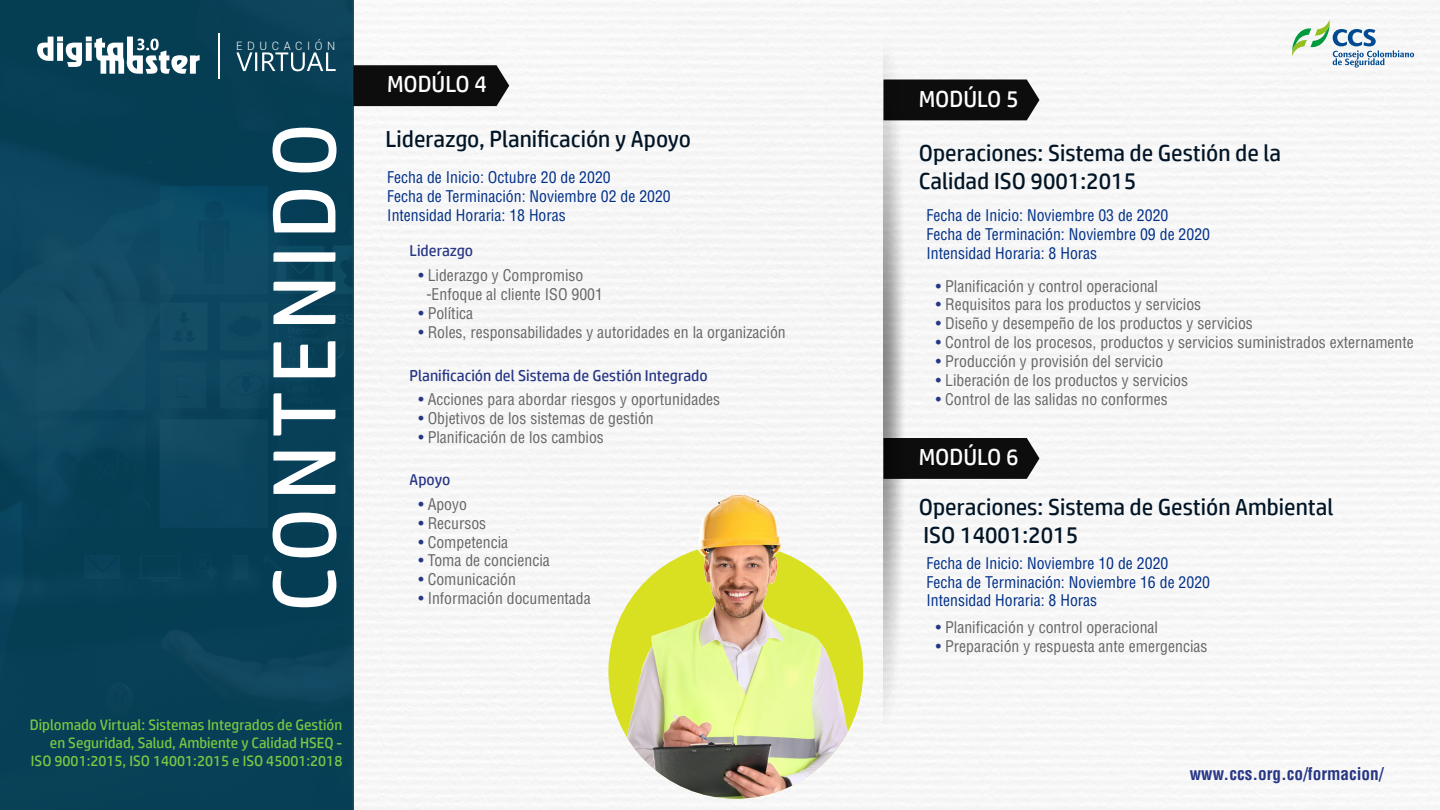
<style>
.page{position:relative;width:1440px;height:810px;background:#fff}
.page>*{position:absolute;margin:0;border:0;box-sizing:border-box;transform-origin:0 0}
.t1{font:89.4px "HP Simplified";letter-spacing:.085em;color:#fff}
.t2{font:23.25px/27.9px "HP Simplified";color:#011526}
.t3{font:23.25px "HP Simplified";letter-spacing:-.005em;color:#fff}
.t4{font:700 condensed 17.25px "Helvetica LT Std";color:#273685}
.t5{font:condensed 15.75px/18.9px "Helvetica LT Std";color:#666}
.t6{font:condensed 15.75px/18.9px "Helvetica LT Std";color:#002f87}
.t7{font:15.75px "HP Simplified";color:#273685}
.t8{font:15px/18px "HP Simplified";color:#7ac943;text-align:right}
.t9{font:300 11.48px "Roboto";letter-spacing:.395em;color:#fff}
.s1{color:#273685}
</style>
<div class="page">
<img style="left:353px;top:0;width:1087px;height:810px">
<div style="left:0;top:0;width:353px;height:810px;background:#024059"></div>
<img style="left:608px;top:489px;width:255px;height:310px;border-radius:127px">
<svg style="left:1292px;top:20px;width:122px;height:48px"></svg>
<hr style="left:218px;top:33px;width:1px;height:46px;background:#fff">
<svg style="left:37px;top:37px;width:163px;height:37px"></svg>
<svg style="left:236px;top:52px;width:100px;height:19px"></svg>
<svg style="left:353px;top:65px;width:156px;height:41px"></svg>
<svg style="left:883px;top:36px;width:157px;height:698px"></svg>
<div style="left:853px;top:15px;width:30px;height:740px;background:#f6f6f6"></div>
<p class="t9" style="left:236px;top:38px;width:101px">EDUCACIÓN</p>
<h1 class="t1" style="left:253px;top:612px;width:491px;rotate:-90deg">CONTENIDO</h1>
<p class="t8" style="left:30px;top:715px;width:314px">Diplomado Virtual: Sistemas Integrados de Gestión en Seguridad, Salud, Ambiente y Calidad HSEQ -<br>ISO 9001:2015, ISO 14001:2015 e ISO 45001:2018</p>
<h2 class="t3" style="left:387px;top:71px;width:101px">MODÚLO 4</h2>
<h2 class="t2" style="left:386px;top:124px;width:307px">Liderazgo, Planificación y Apoyo</h2>
<p class="t6" style="left:387px;top:168px;width:285px">Fecha de Inicio: Octubre 20 de 2020<br>Fecha de Terminación: Noviembre 02 de 2020<br>Intensidad Horaria: 18 Horas</p>
<p class="t7" style="left:410px;top:242px;width:65px">Liderazgo</p>
<p class="t5" style="left:426px;top:266px;width:178px;text-indent:-8px"><span class="s1">•</span> Liderazgo y Compromiso -Enfoque al cliente ISO 9001</p>
<p class="t5" style="left:418px;top:304px;width:56px"><span class="s1">•</span> Política</p>
<p class="t5" style="left:418px;top:322px;width:369px"><span class="s1">•</span> Roles, responsabilidades y autoridades en la organización</p>
<p class="t7" style="left:410px;top:366px;width:300px">Planificación del Sistema de Gestión Integrado</p>
<p class="t5" style="left:418px;top:390px;width:303px"><span class="s1">•</span> Acciones para abordar riesgos y oportunidades</p>
<p class="t5" style="left:418px;top:409px;width:237px"><span class="s1">•</span> Objetivos de los sistemas de gestión</p>
<p class="t5" style="left:418px;top:428px;width:187px"><span class="s1">•</span> Planificación de los cambios</p>
<p class="t7" style="left:410px;top:470px;width:42px">Apoyo</p>
<p class="t5" style="left:418px;top:494px;width:50px"><span class="s1">•</span> Apoyo</p>
<p class="t5" style="left:418px;top:513px;width:69px"><span class="s1">•</span> Recursos</p>
<p class="t5" style="left:418px;top:532px;width:91px"><span class="s1">•</span> Competencia</p>
<p class="t5" style="left:418px;top:551px;width:133px"><span class="s1">•</span> Toma de conciencia</p>
<p class="t5" style="left:418px;top:570px;width:99px"><span class="s1">•</span> Comunicación</p>
<p class="t5" style="left:418px;top:589px;width:174px"><span class="s1">•</span> Información documentada</p>
<h2 class="t3" style="left:919px;top:85px;width:101px">MODÚLO 5</h2>
<h2 class="t2" style="left:919px;top:139px;width:364px">Operaciones: Sistema de Gestión de la<br>Calidad ISO 9001:2015</h2>
<p class="t6" style="left:927px;top:206px;width:285px">Fecha de Inicio: Noviembre 03 de 2020<br>Fecha de Terminación: Noviembre 09 de 2020<br>Intensidad Horaria: 8 Horas</p>
<p class="t5" style="left:936px;top:276px;width:224px"><span class="s1">•</span> Planificación y control operacional</p>
<p class="t5" style="left:936px;top:295px;width:267px"><span class="s1">•</span> Requisitos para los productos y servicios</p>
<p class="t5" style="left:936px;top:314px;width:318px"><span class="s1">•</span> Diseño y desempeño de los productos y servicios</p>
<p class="t5" style="left:936px;top:333px;width:479px"><span class="s1">•</span> Control de los procesos, productos y servicios suministrados externamente</p>
<p class="t5" style="left:936px;top:352px;width:229px"><span class="s1">•</span> Producción y provisión del servicio</p>
<p class="t5" style="left:936px;top:371px;width:254px"><span class="s1">•</span> Liberación de los productos y servicios</p>
<p class="t5" style="left:936px;top:390px;width:233px"><span class="s1">•</span> Control de las salidas no conformes</p>
<h2 class="t3" style="left:919px;top:444px;width:101px">MODÚLO 6</h2>
<h2 class="t2" style="left:919px;top:493px;width:416px">Operaciones: Sistema de Gestión Ambiental<br>ISO 14001:2015</h2>
<p class="t6" style="left:927px;top:553px;width:285px">Fecha de Inicio: Noviembre 10 de 2020<br>Fecha de Terminación: Noviembre 16 de 2020<br>Intensidad Horaria: 8 Horas</p>
<p class="t5" style="left:936px;top:617px;width:224px"><span class="s1">•</span> Planificación y control operacional</p>
<p class="t5" style="left:936px;top:636px;width:273px"><span class="s1">•</span> Preparación y respuesta ante emergencias</p>
<p class="t4" style="left:1190px;top:763px;width:195px">www.ccs.org.co/formacion/</p>
</div>
